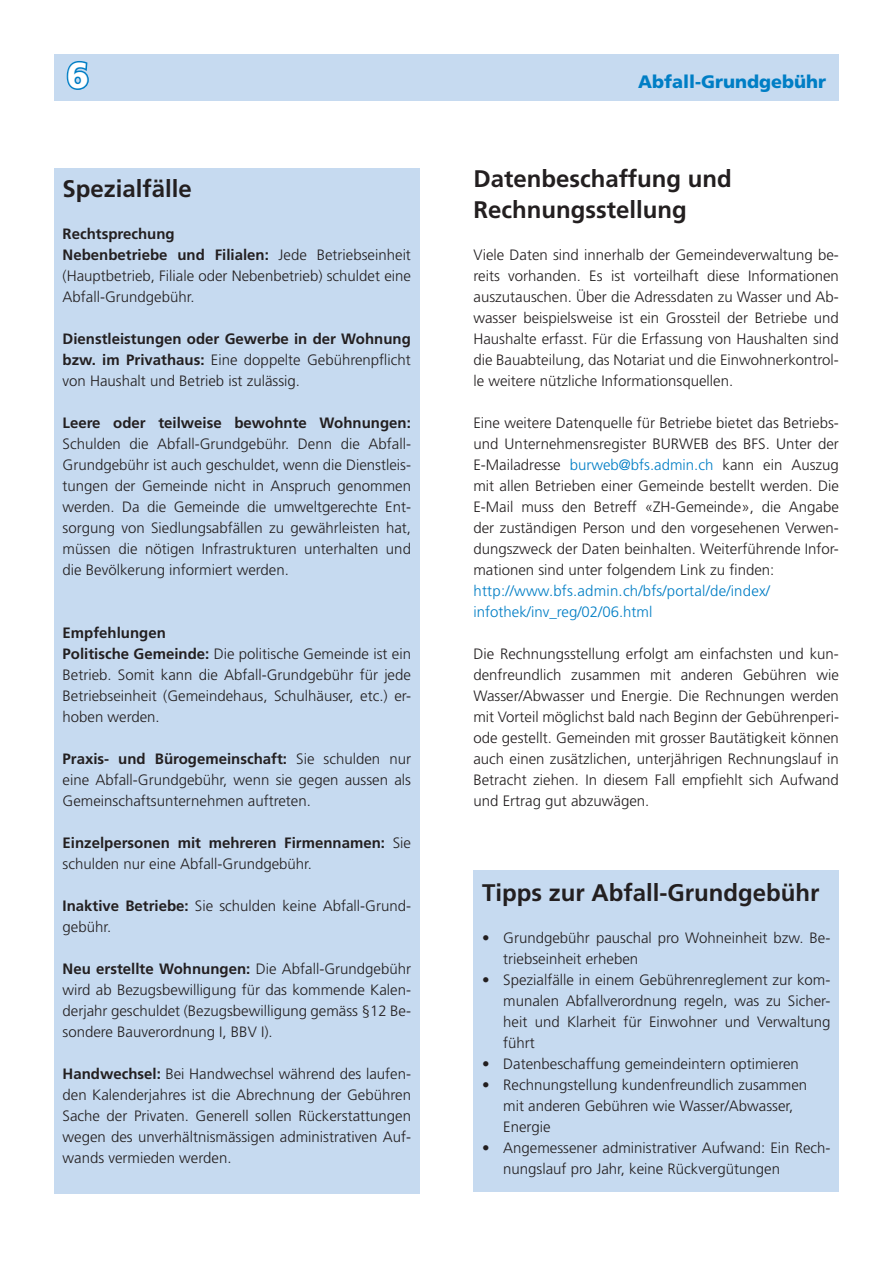
<style>
.page{position:relative;width:893px;height:1263px;background:#fff}
.page>*{position:absolute;margin:0;border:0;box-sizing:border-box;transform-origin:0 0}
.t1{font:900 36px "Frutiger";color:#fff}
.t2{font:700 24px/31.5px "Frutiger";color:#231f20}
.t3{font:900 18px "Frutiger";color:#007ec5}
.t4{font:300 15px/21px "Frutiger";color:#231f20;text-align:justify}
.t5{font:700 15px/21px "Frutiger";color:#231f20}
.t6{font:300 15px/21px "Frutiger";letter-spacing:.015em;color:#007ec5}
.s1{font-weight:700}
.s2{font-weight:300}
.s3{color:#007ec5}
</style>
<div class="page">
<div style="left:473px;top:870px;width:366px;height:322px;background:#c6daf0"></div>
<div style="left:54px;top:168px;width:365px;height:1025px;background:#c6daf0"></div>
<div style="left:54px;top:54px;width:785px;height:47px;background:#c6daf0"></div>
<svg style="left:66px;top:61px;width:23px;height:29px"></svg>
<h1 class="t1" style="left:67px;top:54px;width:24px">6</h1>
<p class="t3" style="left:638px;top:71px;width:190px">Abfall-Grundgebühr</p>
<h2 class="t2" style="left:63px;top:172px;width:131px">Spezialfälle</h2>
<p class="t4" style="left:63px;top:223px;width:350px;text-align:left"><span class="s1">Rechtsprechung<br>Nebenbetriebe und Filialen:</span> Jede Betriebseinheit (Hauptbetrieb, Filiale oder Nebenbetrieb) schuldet eine Abfall-Grundgebühr.</p>
<p class="t4" style="left:63px;top:328px;width:350px"><span class="s1">Dienstleistungen oder Gewerbe in der Wohnung bzw. im Privathaus:</span> Eine doppelte Gebührenpflicht von Haushalt und Betrieb ist zulässig.</p>
<p class="t5" style="left:63px;top:412px;width:350px">Leere oder teilweise bewohnte Wohnungen:</p>
<p class="t4" style="left:63px;top:433px;width:350px">Schulden die Abfall-Grundgebühr. Denn die Abfall-Grundgebühr ist auch geschuldet, wenn die Dienstleis&shy;tungen der Gemeinde nicht in Anspruch genommen werden. Da die Gemeinde die umweltgerechte Ent&shy;sorgung von Siedlungsabfällen zu gewährleisten hat, müssen die nötigen Infrastrukturen unterhalten und die Bevölkerung informiert werden.</p>
<p class="t4" style="left:63px;top:622px;width:350px;text-align:left"><span class="s1">Empfehlungen<br>Politische Gemeinde:</span> Die politische Gemeinde ist ein Betrieb. Somit kann die Abfall-Grundgebühr für jede Betriebseinheit (Gemeindehaus, Schulhäuser, etc.) er&shy;hoben werden.</p>
<p class="t4" style="left:63px;top:748px;width:350px"><span class="s1">Praxis- und Bürogemeinschaft:</span> Sie schulden nur eine Abfall-Grundgebühr, wenn sie gegen aussen als Gemeinschaftsunternehmen auftreten.</p>
<p class="t5" style="left:63px;top:832px;width:350px">Einzelpersonen mit mehreren Firmennamen: <span class="s2">Sie schulden nur eine Abfall-Grundgebühr.</span></p>
<p class="t4" style="left:63px;top:895px;width:350px"><span class="s1">Inaktive Betriebe:</span> Sie schulden keine Abfall-Grund&shy;gebühr.</p>
<p class="t4" style="left:63px;top:958px;width:350px"><span class="s1">Neu erstellte Wohnungen:</span> Die Abfall-Grundgebühr wird ab Bezugsbewilligung für das kommende Kalen&shy;derjahr geschuldet (Bezugsbewilligung gemäss §12 Be&shy;sondere Bauverordnung I, BBV I).</p>
<p class="t4" style="left:63px;top:1063px;width:350px"><span class="s1">Handwechsel:</span> Bei Handwechsel während des laufen&shy;den Kalenderjahres ist die Abrechnung der Gebühren Sache der Privaten. Generell sollen Rückerstattungen wegen des unverhältnismässigen administrativen Auf&shy;wands vermieden werden.</p>
<h2 class="t2" style="left:473px;top:162px;width:260px">Datenbeschaffung und<br>Rechnungsstellung</h2>
<p class="t4" style="left:473px;top:244px;width:367px">Viele Daten sind innerhalb der Gemeindeverwaltung be&shy;reits vorhanden. Es ist vorteilhaft diese Informationen auszutauschen. Über die Adressdaten zu Wasser und Ab&shy;wasser beispielsweise ist ein Grossteil der Betriebe und Haushalte erfasst. Für die Erfassung von Haushalten sind die Bauabteilung, das Notariat und die Einwohnerkontrol&shy;le weitere nützliche Informationsquellen.</p>
<p class="t4" style="left:473px;top:412px;width:367px">Eine weitere Datenquelle für Betriebe bietet das Betriebs&shy;und Unternehmensregister BURWEB des BFS. Unter der E-Mailadresse <span class="s3">burweb@bfs.admin.ch</span> kann ein Auszug mit allen Betrieben einer Gemeinde bestellt werden. Die E-Mail muss den Betreff «ZH-Gemeinde», die Angabe der zuständigen Person und den vorgesehenen Verwen&shy;dungszweck der Daten beinhalten. Weiterführende Infor&shy;mationen sind unter folgendem Link zu finden:</p>
<p class="t6" style="left:473px;top:580px;width:298px">http://www.bfs.admin.ch/bfs/portal/de/index/ infothek/inv_reg/02/06.html</p>
<p class="t4" style="left:473px;top:643px;width:367px">Die Rechnungsstellung erfolgt am einfachsten und kun&shy;denfreundlich zusammen mit anderen Gebühren wie Wasser/Abwasser und Energie. Die Rechnungen werden mit Vorteil möglichst bald nach Beginn der Gebührenperi&shy;ode gestellt. Gemeinden mit grosser Bautätigkeit können auch einen zusätzlichen, unterjährigen Rechnungslauf in Betracht ziehen. In diesem Fall empfiehlt sich Aufwand und Ertrag gut abzuwägen.</p>
<h2 class="t2" style="left:482px;top:876px;width:339px">Tipps zur Abfall-Grundgebühr</h2>
<p class="t4" style="left:503px;top:927px;width:329px;text-indent:-21px">• Grundgebühr pauschal pro Wohneinheit bzw. Be&shy;triebseinheit erheben</p>
<p class="t4" style="left:503px;top:969px;width:329px;text-indent:-21px">• Spezialfälle in einem Gebührenreglement zur kom&shy;munalen Abfallverordnung regeln, was zu Sicher&shy;heit und Klarheit für Einwohner und Verwaltung führt</p>
<p class="t4" style="left:482px;top:1053px;width:318px">• Datenbeschaffung gemeindeintern optimieren</p>
<p class="t4" style="left:503px;top:1074px;width:305px;text-align:left;text-indent:-21px">• Rechnungstellung kundenfreundlich zusammen mit anderen Gebühren wie Wasser/Abwasser,<br>Energie</p>
<p class="t4" style="left:503px;top:1137px;width:329px;text-indent:-21px">• Angemessener administrativer Aufwand: Ein Rech&shy;nungslauf pro Jahr, keine Rückvergütungen</p>
</div>
